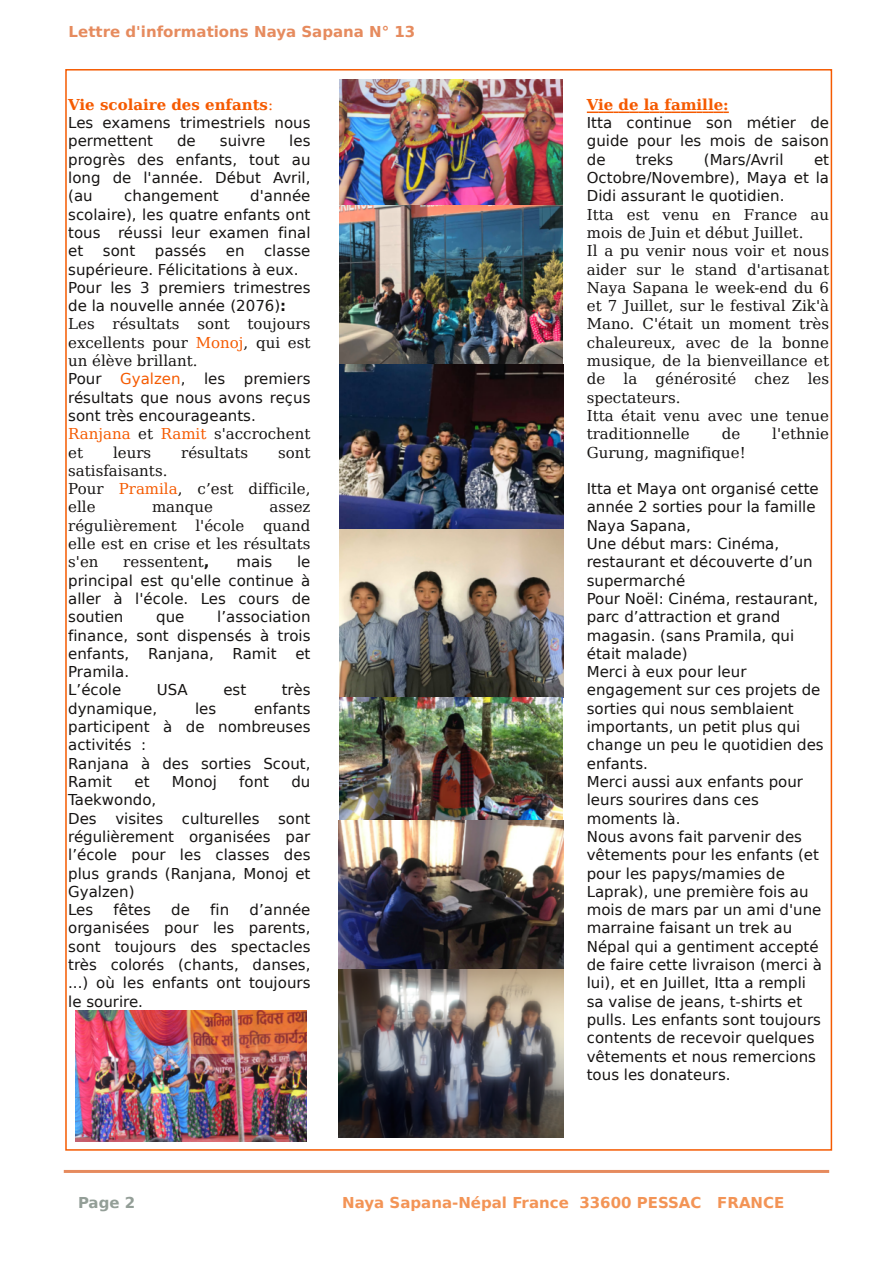
<style>
.page{position:relative;width:893px;height:1263px;background:#fff}
.page>*{position:absolute;margin:0;border:0;box-sizing:border-box;transform-origin:0 0}
.t1{font:15px/18.3px "Bitstream Vera Sans";color:#161413;text-align:justify}
.t2{font:15px/18.3px "Bitstream Vera Serif";color:#161413}
.t3{font:700 15px "Bitstream Vera Sans";color:#f39456}
.t4{font:700 15px "Bitstream Vera Serif";color:#f55a00}
.t5{font:700 15px "Bitstream Vera Sans";color:#e68b5e}
.t6{font:700 15px "Bitstream Vera Sans";color:#939e97}
.s1{font-weight:400}
.s2{font-weight:700}
.s3{color:#f55a00}
.s4{font-family:"Bitstream Vera Sans";font-weight:700}
</style>
<div class="page">
<hr style="left:64px;top:1170px;width:765px;height:3px;background:#e68b5e">
<svg style="left:587px;top:112px;width:142px;height:1px"></svg>
<img style="left:75px;top:1011px;width:232px;height:130px">
<img style="left:340px;top:205px;width:223px;height:160px">
<img style="left:339px;top:79px;width:224px;height:126px">
<img style="left:339px;top:365px;width:224px;height:165px">
<img style="left:339px;top:530px;width:224px;height:291px">
<img style="left:339px;top:821px;width:225px;height:169px">
<img style="left:339px;top:969px;width:224px;height:169px">
<p class="t5" style="left:69px;top:23px;width:348px">Lettre d'informations Naya Sapana N° 13</p>
<p class="t4" style="left:68px;top:96px;width:206px">Vie scolaire des enfants<span class="s1">:</span></p>
<p class="t1" style="left:68px;top:114px;width:244px">Les examens trimestriels nous permettent</p>
<p class="t1" style="left:68px;top:132px;width:244px;text-indent:221px">les progrès des enfants, tout au long de l'année. Début Avril, (au</p>
<p class="t1" style="left:177px;top:132px;width:20px">de</p>
<p class="t1" style="left:220px;top:132px;width:47px">suivre</p>
<p class="t1" style="left:68px;top:187px;width:244px;text-indent:182px">d'année scolaire), les quatre enfants ont tous réussi leur examen final et</p>
<p class="t1" style="left:124px;top:187px;width:96px">changement</p>
<p class="t1" style="left:103px;top:242px;width:34px">sont</p>
<p class="t1" style="left:155px;top:242px;width:53px">passés</p>
<p class="t1" style="left:226px;top:242px;width:20px">en</p>
<p class="t1" style="left:68px;top:242px;width:244px;text-align:left;text-indent:196px">classe supérieure. Félicitations à eux.<br>Pour les 3 premiers trimestres de la nouvelle année (2076)<span class="s2">:</span></p>
<p class="t2" style="left:68px;top:315px;width:244px;text-align:justify">Les résultats sont toujours excellents pour <span class="s3">Monoj</span>, qui est un élève brillant.</p>
<p class="t1" style="left:68px;top:370px;width:244px">Pour <span class="s3">Gyalzen</span>, les premiers résultats que nous avons reçus sont très encourageants.</p>
<p class="t2" style="left:68px;top:425px;width:244px"><span class="s3">Ranjana</span> et <span class="s3">Ramit</span> s'accrochent et</p>
<p class="t2" style="left:113px;top:443px;width:40px">leurs</p>
<p class="t2" style="left:181px;top:443px;width:68px">résultats</p>
<p class="t2" style="left:278px;top:443px;width:34px">sont</p>
<p class="t2" style="left:68px;top:461px;width:244px">satisfaisants.<br>Pour <span class="s3">Pramila</span>, c’est difficile, elle</p>
<p class="t2" style="left:68px;top:498px;width:244px;text-align:justify;text-indent:201px">assez régulièrement l'école quand elle est en crise et les résultats s'en</p>
<p class="t2" style="left:152px;top:498px;width:62px">manque</p>
<p class="t1" style="left:68px;top:553px;width:244px;text-indent:229px">le principal est qu'elle continue à aller à l'école. Les cours de soutien</p>
<p class="t2" style="left:123px;top:553px;width:88px">ressentent<span class="s4">,</span></p>
<p class="t1" style="left:237px;top:553px;width:37px">mais</p>
<p class="t1" style="left:68px;top:608px;width:244px;text-indent:149px">l’association finance, sont dispensés à trois enfants,</p>
<p class="t1" style="left:156px;top:608px;width:30px">que</p>
<p class="t1" style="left:148px;top:644px;width:67px">Ranjana,</p>
<p class="t1" style="left:233px;top:644px;width:45px">Ramit</p>
<p class="t1" style="left:295px;top:644px;width:17px">et</p>
<p class="t1" style="left:68px;top:663px;width:63px">Pramila.<br>L’école</p>
<p class="t1" style="left:157px;top:681px;width:33px">USA</p>
<p class="t1" style="left:223px;top:681px;width:24px">est</p>
<p class="t1" style="left:282px;top:681px;width:30px">très</p>
<p class="t1" style="left:68px;top:699px;width:90px">dynamique,</p>
<p class="t1" style="left:195px;top:699px;width:23px">les</p>
<p class="t1" style="left:68px;top:699px;width:244px;text-align:left;text-indent:186px">enfants participent à de nombreuses activités :<br>Ranjana à des sorties Scout,<br>Ramit</p>
<p class="t1" style="left:134px;top:773px;width:17px">et</p>
<p class="t1" style="left:172px;top:773px;width:46px">Monoj</p>
<p class="t1" style="left:239px;top:773px;width:31px">font</p>
<p class="t1" style="left:291px;top:773px;width:21px">du</p>
<p class="t1" style="left:68px;top:791px;width:244px;text-align:left">Taekwondo,<br>Des visites culturelles sont régulièrement organisées par l’école pour les classes des plus grands (Ranjana, Monoj et<br>Gyalzen)<br>Les</p>
<p class="t1" style="left:68px;top:901px;width:244px;text-indent:181px">d’année organisées pour les parents, sont toujours des spectacles très colorés (chants, danses, ...) où les enfants ont toujours le sourire.</p>
<p class="t1" style="left:114px;top:901px;width:39px">fêtes</p>
<p class="t1" style="left:171px;top:901px;width:20px">de</p>
<p class="t1" style="left:210px;top:901px;width:20px">fin</p>
<p class="t4" style="left:587px;top:96px;width:143px">Vie de la famille:</p>
<p class="t1" style="left:587px;top:114px;width:244px">Itta continue son métier de guide pour les mois de saison de</p>
<p class="t1" style="left:636px;top:150px;width:39px">treks</p>
<p class="t1" style="left:704px;top:150px;width:81px">(Mars/Avril</p>
<p class="t1" style="left:587px;top:150px;width:244px;text-indent:227px">et Octobre/Novembre), Maya et la Didi assurant le quotidien.</p>
<p class="t2" style="left:587px;top:205px;width:244px">Itta est venu en France au mois de Juin et début Juillet.<br>Il a pu venir nous voir et nous aider sur le stand d'artisanat<br>Naya Sapana le week-end du 6 et 7 Juillet, sur le festival Zik'à<br>Mano. C'était un moment très chaleureux, avec de la bonne musique, de la bienveillance et de la générosité chez les spectateurs.<br>Itta était venu avec une tenue traditionnelle</p>
<p class="t2" style="left:722px;top:425px;width:20px">de</p>
<p class="t2" style="left:772px;top:425px;width:58px">l'ethnie</p>
<p class="t2" style="left:587px;top:443px;width:160px">Gurung, magnifique!</p>
<p class="t1" style="left:587px;top:480px;width:238px;text-align:left">Itta et Maya ont organisé cette année 2 sorties pour la famille<br>Naya Sapana,<br>Une début mars: Cinéma, restaurant et découverte d’un supermarché<br>Pour Noël: Cinéma, restaurant, parc d’attraction et grand magasin. (sans Pramila, qui était malade)<br>Merci à eux pour leur engagement sur ces projets de sorties qui nous semblaient importants, un petit plus qui change un peu le quotidien des enfants.<br>Merci aussi aux enfants pour leurs sourires dans ces moments là.<br>Nous avons fait parvenir des vêtements pour les enfants (et pour les papys/mamies de<br>Laprak), une première fois au mois de mars par un ami d'une marraine faisant un trek au<br>Népal qui a gentiment accepté de faire cette livraison (merci à lui), et en Juillet, Itta a rempli sa valise de jeans, t-shirts et pulls. Les enfants sont toujours contents de recevoir quelques vêtements et nous remercions tous les donateurs.</p>
<p class="t6" style="left:78px;top:1194px;width:59px">Page 2</p>
<p class="t3" style="left:342px;top:1194px;width:444px">Naya Sapana-Népal France 33600 PESSAC FRANCE</p>
</div>
